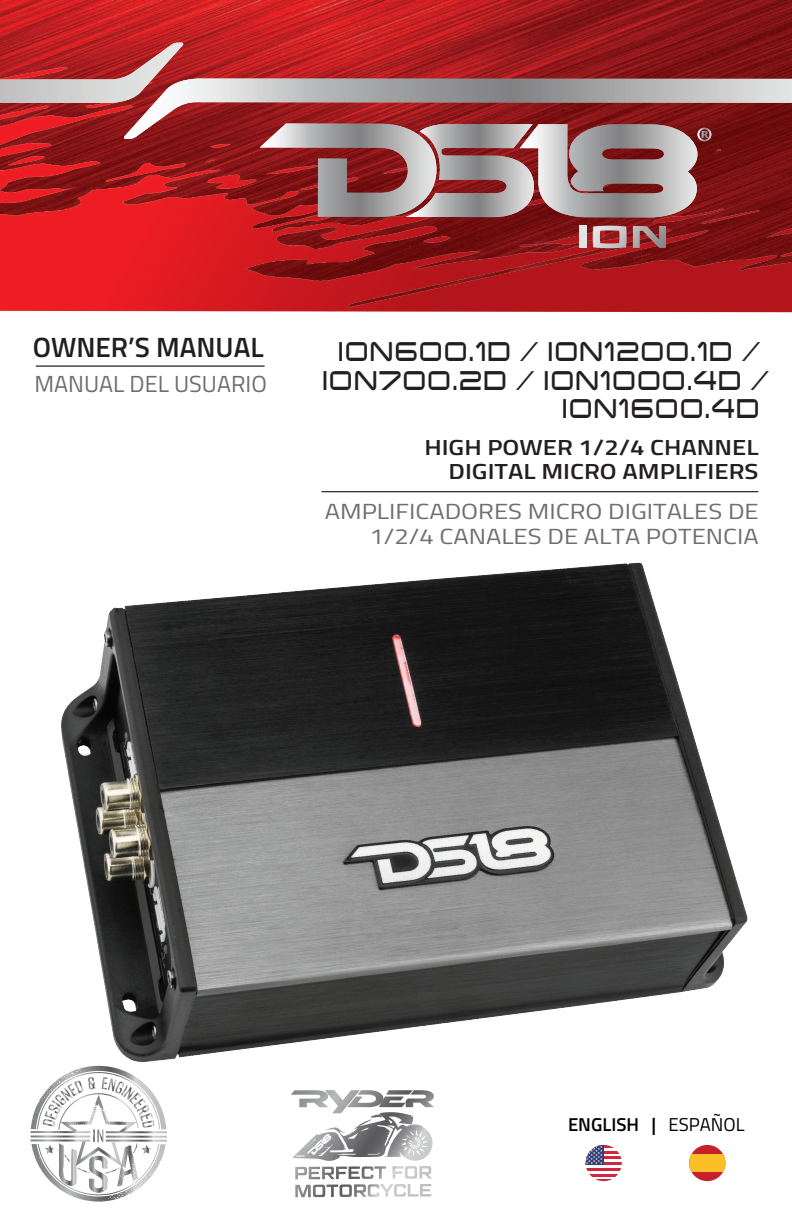
<style>
.page{position:relative;width:792px;height:1224px;background:#fff}
.page>*{position:absolute;margin:0;border:0;box-sizing:border-box;transform-origin:0 0}
.t1{font:34.2px/28.8px "Changeling Neo";letter-spacing:.035em;color:#231f20;text-align:right;scale:.83 1}
.t2{font:600 27.8px "Titillium Web";color:#211e1e}
.t3{font:23.2px "Titillium Web";color:#6d6e71}
.t4{font:21.8px/24.6px "Titillium Web";color:#6d6e71;text-align:right;scale:1.17 1}
.t5{font:600 21.8px/24.6px "Titillium Web";color:#231f20;text-align:right;scale:1.17 1}
.t6{font:600 18.6px "Titillium Web";color:#000}
.s1{font-weight:400}
</style>
<div class="page">
<hr style="left:586px;top:1145px;width:36px;height:3px;background:#d2263e">
<hr style="left:586px;top:1151px;width:36px;height:3px;background:#d2263e">
<hr style="left:586px;top:1156px;width:36px;height:3px;background:#d2263e">
<hr style="left:586px;top:1162px;width:36px;height:3px;background:#d2263e">
<hr style="left:586px;top:1168px;width:36px;height:3px;background:#d2263e">
<hr style="left:586px;top:1174px;width:36px;height:3px;background:#d2263e">
<hr style="left:586px;top:1179px;width:36px;height:2px;background:#d2263e">
<div style="left:586px;top:1145px;width:18px;height:20px;background:#373f78"></div>
<svg style="left:586px;top:1146px;width:16px;height:18px"></svg>
<div style="left:689px;top:1145px;width:36px;height:36px;background:#c7202d;border-radius:18px"></div>
<div style="left:689px;top:1154px;width:36px;height:18px;background:#fcc027"></div>
<svg style="left:160px;top:1131px;width:7px;height:2px"></svg>
<hr style="left:106px;top:1136px;width:61px;height:2px;background:#c8c9ca">
<svg style="left:160px;top:1140px;width:7px;height:2px"></svg>
<svg style="left:31px;top:1070px;width:129px;height:132px"></svg>
<img style="left:0;top:0;width:792px;height:367px">
<svg style="left:580px;top:226px;width:6px;height:22px"></svg>
<svg style="left:593px;top:226px;width:34px;height:22px"></svg>
<svg style="left:633px;top:226px;width:33px;height:22px"></svg>
<svg style="left:260px;top:139px;width:451px;height:78px;background:#a1787a"></svg>
<svg style="left:124px;top:79px;width:668px;height:60px;background:#a16b6c"></svg>
<svg style="left:0;top:43px;width:184px;height:60px;background:#bf696b"></svg>
<hr style="left:36px;top:366px;width:229px;height:1px;background:#040503">
<hr style="left:322px;top:491px;width:436px;height:1px;background:#040503">
<svg style="left:291px;top:1090px;width:143px;height:107px"></svg>
<img style="left:61px;top:562px;width:687px;height:508px">
<p class="t2" style="left:33px;top:327px;width:232px">OWNER’S MANUAL</p>
<p class="t3" style="left:34px;top:367px;width:234px">MANUAL DEL USUARIO</p>
<h1 class="t1" style="left:322px;top:334px;width:539px">ION600.1D / ION1200.1D /<br>ION700.2D / ION1000.4D /<br>ION1600.4D</h1>
<p class="t5" style="left:424px;top:434px;width:287px">HIGH POWER 1/2/4 CHANNEL<br>DIGITAL MICRO AMPLIFIERS</p>
<p class="t4" style="left:325px;top:498px;width:372px">AMPLIFICADORES MICRO DIGITALES DE<br>1/2/4 CANALES DE ALTA POTENCIA</p>
<p class="t6" style="left:568px;top:1110px;width:178px">ENGLISH | <span class="s1">ESPAÑOL</span></p>
</div>
